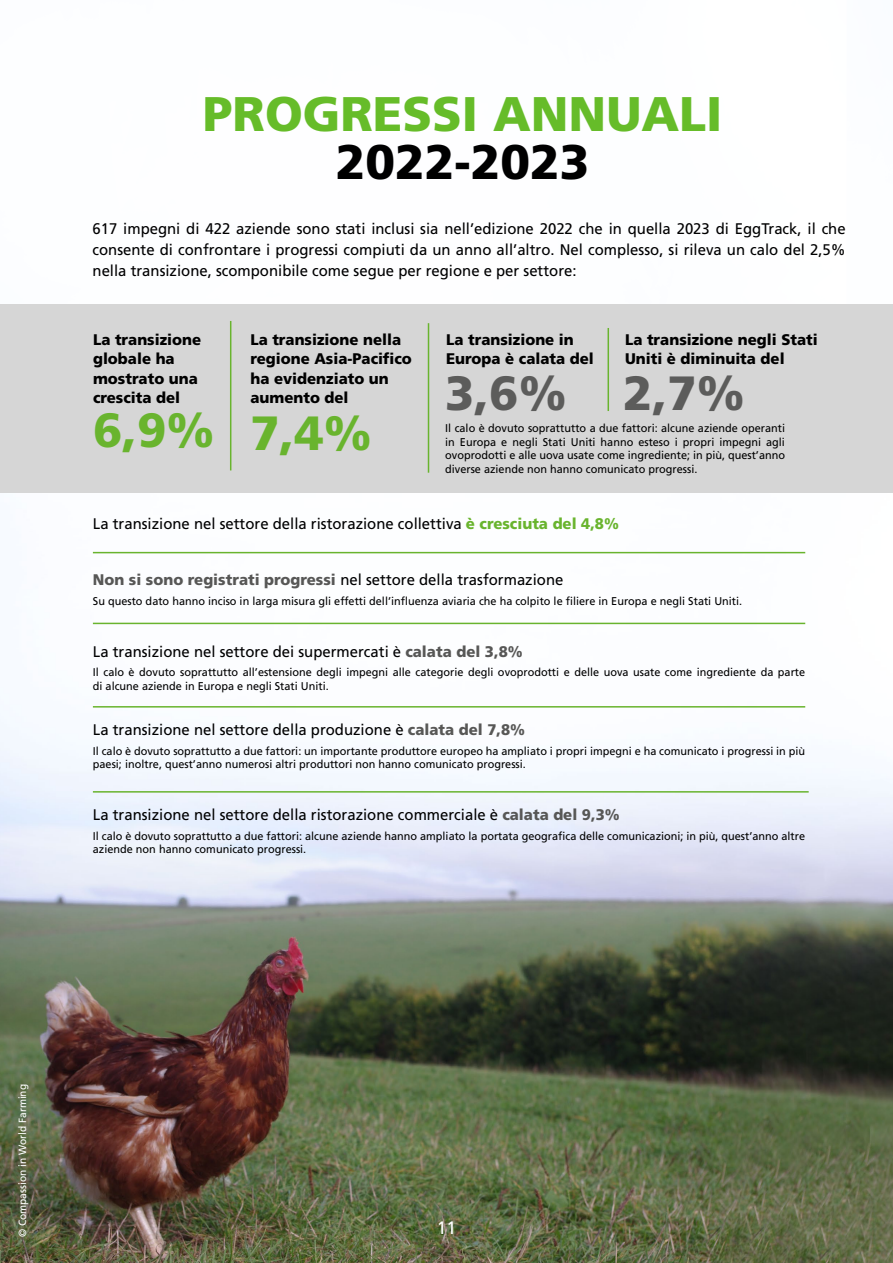
<style>
.page{position:relative;width:893px;height:1263px;background:#fff}
.page>*{position:absolute;margin:0;border:0;box-sizing:border-box;transform-origin:0 0}
.t1{font:900 48.6px "Frutiger LT Pro";color:#66bc29}
.t2{font:900 48.6px "Frutiger LT Pro";color:#000}
.t3{font:900 48px "Frutiger LT Pro";color:#69b42e}
.t4{font:900 48px "Frutiger LT Pro";color:#5c5c5b}
.t5{font:18px "Frutiger LT Pro";color:#fff}
.t6{font:15.3px/21px "Frutiger LT Pro";color:#000;text-align:justify}
.t7{font:900 15.3px/19.5px "Frutiger LT Pro";color:#000}
.t8{font:11.25px/13.5px "Frutiger LT Pro";color:#000}
.t9{font:10.5px "Frutiger LT Pro";color:#fff}
.s1{font-weight:900;color:#69b42e}
.s2{font-weight:900;color:#575756}
</style>
<div class="page">
<img style="left:0;top:492px;width:893px;height:771px">
<hr style="left:93px;top:552px;width:712px;height:1px;background:#69b42e">
<hr style="left:93px;top:623px;width:712px;height:1px;background:#69b42e">
<hr style="left:93px;top:706px;width:712px;height:1px;background:#69b42e">
<hr style="left:93px;top:791px;width:716px;height:2px;background:#69b42e">
<div style="left:0;top:304px;width:893px;height:188px;background:#d6d6d6"></div>
<hr style="left:230px;top:321px;width:1px;height:149px;background:#69b42e">
<hr style="left:607px;top:328px;width:2px;height:83px;background:#69b42e">
<hr style="left:428px;top:323px;width:1px;height:150px;background:#69b42e">
<h1 class="t1" style="left:203px;top:84px;width:521px">PROGRESSI ANNUALI</h1>
<h1 class="t2" style="left:336px;top:133px;width:255px">2022-2023</h1>
<p class="t6" style="left:93px;top:218px;width:755px">617 impegni di 422 aziende sono stati inclusi sia nell’edizione 2022 che in quella 2023 di EggTrack, il che consente di confrontare i progressi compiuti da un anno all’altro. Nel complesso, si rileva un calo del 2,5% nella transizione, scomponibile come segue per regione e per settore:</p>
<h3 class="t7" style="left:93px;top:329px;width:110px">La transizione globale ha mostrato una crescita del</h3>
<h2 class="t3" style="left:93px;top:401px;width:123px">6,9%</h2>
<h3 class="t7" style="left:250px;top:329px;width:163px">La transizione nella regione Asia-Pacifico ha evidenziato un aumento del</h3>
<h2 class="t3" style="left:250px;top:404px;width:123px">7,4%</h2>
<h3 class="t7" style="left:446px;top:329px;width:149px">La transizione in<br>Europa è calata del</h3>
<h2 class="t4" style="left:445px;top:364px;width:123px">3,6%</h2>
<h3 class="t7" style="left:625px;top:329px;width:194px">La transizione negli Stati<br>Uniti è diminuita del</h3>
<h2 class="t4" style="left:623px;top:364px;width:123px">2,7%</h2>
<p class="t8" style="left:445px;top:422px;width:341px;text-align:justify">Il calo è dovuto soprattutto a due fattori: alcune aziende operanti in Europa e negli Stati Uniti hanno esteso i propri impegni agli ovoprodotti e alle uova usate come ingrediente; in più, quest’anno diverse aziende non hanno comunicato progressi.</p>
<h3 class="t6" style="left:93px;top:513px;width:528px">La transizione nel settore della ristorazione collettiva <span class="s1">è cresciuta del 4,8%</span></h3>
<h3 class="t6" style="left:93px;top:569px;width:472px"><span class="s2">Non si sono registrati progressi</span> nel settore della trasformazione</h3>
<p class="t8" style="left:93px;top:594px;width:651px">Su questo dato hanno inciso in larga misura gli effetti dell’influenza aviaria che ha colpito le filiere in Europa e negli Stati Uniti.</p>
<h3 class="t6" style="left:93px;top:641px;width:431px">La transizione nel settore dei supermercati è <span class="s2">calata del 3,8%</span></h3>
<p class="t8" style="left:93px;top:665px;width:714px">Il calo è dovuto soprattutto all’estensione degli impegni alle categorie degli ovoprodotti e delle uova usate come ingrediente da parte di alcune aziende in Europa e negli Stati Uniti.</p>
<h3 class="t6" style="left:93px;top:719px;width:434px">La transizione nel settore della produzione è <span class="s2">calata del 7,8%</span></h3>
<p class="t8" style="left:93px;top:744px;width:714px">Il calo è dovuto soprattutto a due fattori: un importante produttore europeo ha ampliato i propri impegni e ha comunicato i progressi in più paesi; inoltre, quest’anno numerosi altri produttori non hanno comunicato progressi.</p>
<h3 class="t6" style="left:93px;top:804px;width:528px">La transizione nel settore della ristorazione commerciale è <span class="s2">calata del 9,3%</span></h3>
<p class="t8" style="left:93px;top:829px;width:714px">Il calo è dovuto soprattutto a due fattori: alcune aziende hanno ampliato la portata geografica delle comunicazioni; in più, quest’anno altre aziende non hanno comunicato progressi.</p>
<p class="t9" style="left:16px;top:1237px;width:155px;rotate:-90deg">© Compassion in World Farming</p>
<h3 class="t5" style="left:437px;top:1217px;width:21px">11</h3>
</div>
